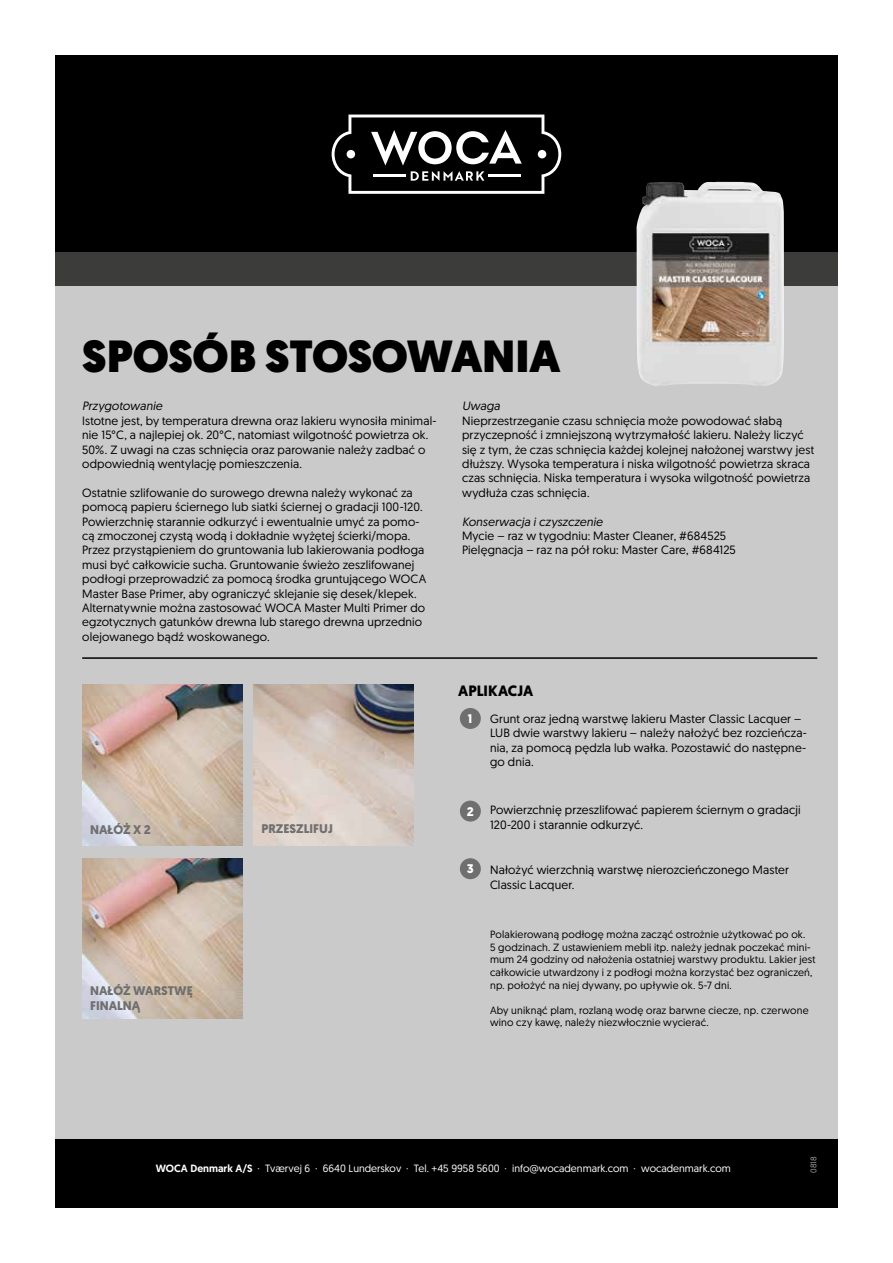
<style>
.page{position:relative;width:893px;height:1263px;background:#fff}
.page>*{position:absolute;margin:0;border:0;box-sizing:border-box;transform-origin:0 0}
.t1{font:900 45px "Geomanist";letter-spacing:-.01em;color:#000}
.t2{font:700 15px "Geomanist";color:#000}
.t3{font:700 12.45px/15px "Geomanist";color:#706f6f}
.t4{font:700 12.45px "Geomanist";color:#fff}
.t5{font:12px/14.4px "Geomanist";letter-spacing:.01em;color:#000}
.t6{font:italic 12px "Geomanist";letter-spacing:.01em;color:#000}
.t7{font:10.5px/12.6px "Geomanist";letter-spacing:.015em;color:#000}
.t8{font:10.5px "Geomanist";color:#fff}
.t9{font:8.25px "Geomanist";color:#9d9d9c}
.s1{font-weight:500}
</style>
<div class="page">
<div style="left:55px;top:140px;width:783px;height:1068px;background:#cacaca"></div>
<div style="left:55px;top:251px;width:783px;height:35px;background:#3c3c3b"></div>
<div style="left:55px;top:55px;width:783px;height:197px;background:#000"></div>
<svg style="left:332px;top:115px;width:229px;height:79px;background:#3a3a3a"></svg>
<div style="left:55px;top:1140px;width:783px;height:68px;background:#000"></div>
<hr style="left:82px;top:657px;width:735px;height:2px;background:#000">
<div style="left:460px;top:708px;width:21px;height:21px;background:#706f6f;border-radius:50%"></div>
<div style="left:460px;top:801px;width:21px;height:20px;background:#706f6f;border-radius:50%"></div>
<div style="left:460px;top:858px;width:21px;height:21px;background:#706f6f;border-radius:50%"></div>
<img style="left:82px;top:685px;width:161px;height:160px">
<img style="left:253px;top:685px;width:161px;height:160px">
<img style="left:82px;top:858px;width:161px;height:161px">
<img style="left:636px;top:182px;width:148px;height:204px">
<h1 class="t1" style="left:82px;top:326px;width:480px">SPOSÓB STOSOWANIA</h1>
<p class="t6" style="left:82px;top:398px;width:82px">Przygotowanie</p>
<p class="t5" style="left:82px;top:413px;width:356px">Istotne jest, by temperatura drewna oraz lakieru wynosiła minimal&shy;nie 15°C, a najlepiej ok. 20°C, natomiast wilgotność powietrza ok.<br>50%. Z uwagi na czas schnięcia oraz parowanie należy zadbać o odpowiednią wentylację pomieszczenia.</p>
<p class="t5" style="left:82px;top:485px;width:346px">Ostatnie szlifowanie do surowego drewna należy wykonać za pomocą papieru ściernego lub siatki ściernej o gradacji 100-120.<br>Powierzchnię starannie odkurzyć i ewentualnie umyć za pomo&shy;cą zmoczonej czystą wodą i dokładnie wyżętej ścierki/mopa.<br>Przez przystąpieniem do gruntowania lub lakierowania podłoga musi być całkowicie sucha. Gruntowanie świeżo zeszlifowanej podłogi przeprowadzić za pomocą środka gruntującego WOCA Master Base Primer, aby ograniczyć sklejanie się desek/klepek.<br>Alternatywnie można zastosować WOCA Master Multi Primer do egzotycznych gatunków drewna lub starego drewna uprzednio olejowanego bądź woskowanego.</p>
<p class="t3" style="left:90px;top:822px;width:62px">NAŁÓŻ X 2</p>
<p class="t3" style="left:261px;top:821px;width:73px">PRZESZLIFUJ</p>
<p class="t3" style="left:90px;top:983px;width:104px">NAŁÓŻ WARSTWĘ<br>FINALNĄ</p>
<p class="t6" style="left:462px;top:398px;width:39px">Uwaga</p>
<p class="t5" style="left:462px;top:413px;width:354px">Nieprzestrzeganie czasu schnięcia może powodować słabą przyczepność i zmniejszoną wytrzymałość lakieru. Należy liczyć się z tym, że czas schnięcia każdej kolejnej nałożonej warstwy jest dłuższy. Wysoka temperatura i niska wilgotność powietrza skraca czas schnięcia. Niska temperatura i wysoka wilgotność powietrza wydłuża czas schnięcia.</p>
<p class="t6" style="left:462px;top:513px;width:142px">Konserwacja i czyszczenie</p>
<p class="t5" style="left:462px;top:528px;width:275px">Mycie – raz w tygodniu: Master Cleaner, #684525<br>Pielęgnacja – raz na pół roku: Master Care, #684125</p>
<p class="t2" style="left:458px;top:681px;width:77px">APLIKACJA</p>
<p class="t4" style="left:468px;top:710px;width:6px">1</p>
<p class="t5" style="left:490px;top:711px;width:318px">Grunt oraz jedną warstwę lakieru Master Classic Lacquer – LUB dwie warstwy lakieru – należy nałożyć bez rozcieńcza&shy;nia, za pomocą pędzla lub wałka. Pozostawić do następne&shy;go dnia.</p>
<p class="t4" style="left:467px;top:803px;width:8px">2</p>
<p class="t5" style="left:490px;top:802px;width:312px">Powierzchnię przeszlifować papierem ściernym o gradacji<br>120-200 i starannie odkurzyć.</p>
<p class="t4" style="left:467px;top:861px;width:8px">3</p>
<p class="t5" style="left:490px;top:862px;width:300px">Nałożyć wierzchnią warstwę nierozcieńczonego Master<br>Classic Lacquer.</p>
<p class="t7" style="left:490px;top:928px;width:327px">Polakierowaną podłogę można zacząć ostrożnie użytkować po ok.<br>5 godzinach. Z ustawieniem mebli itp. należy jednak poczekać mini&shy;mum 24 godziny od nałożenia ostatniej warstwy produktu. Lakier jest całkowicie utwardzony i z podłogi można korzystać bez ograniczeń, np. położyć na niej dywany, po upływie ok. 5-7 dni.</p>
<p class="t7" style="left:490px;top:1003px;width:320px">Aby uniknąć plam, rozlaną wodę oraz barwne ciecze, np. czerwone wino czy kawę, należy niezwłocznie wycierać.</p>
<p class="t8" style="left:156px;top:1162px;width:577px"><span class="s1">WOCA Denmark A/S</span> · Tværvej 6 · 6640 Lunderskov · Tel. +45 9958 5600 · info@wocadenmark.com · wocadenmark.com</p>
<p class="t9" style="left:808px;top:1173px;width:18px;rotate:-90deg">0818</p>
</div>
